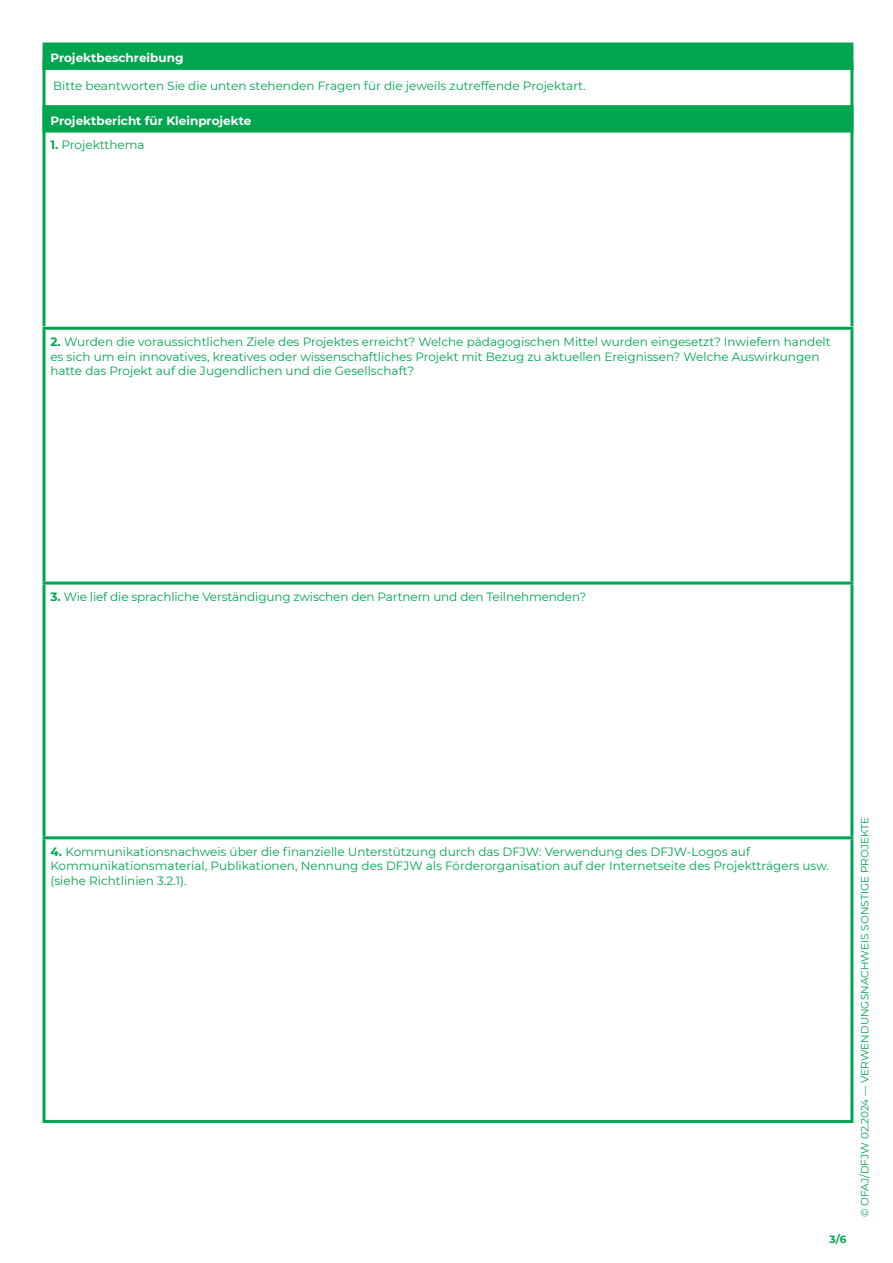
<style>
.page{position:relative;width:893px;height:1263px;background:#fff}
.page>*{position:absolute;margin:0;border:0;box-sizing:border-box;transform-origin:0 0}
.t1{font:12px/14.4px "Montserrat";color:#00a54f}
.t2{font:12px "Montserrat";color:#00a650}
.t3{font:700 12px "Montserrat";color:#fff}
.t4{font:10.5px "Montserrat";color:#00a54f}
.t5{font:700 10.5px "Montserrat";color:#00a54f}
.s1{font-weight:700}
.s2{font-style:inherit}
</style>
<div class="page">
<svg style="left:46px;top:46px;width:804px;height:84px;fill:#00a54f"></svg>
<hr style="left:43px;top:43px;width:810px;height:3px;background:#00a54f">
<hr style="left:43px;top:46px;width:3px;height:21px;background:#00a54f">
<hr style="left:850px;top:46px;width:3px;height:21px;background:#00a54f">
<hr style="left:43px;top:105px;width:810px;height:3px;background:#00a54f">
<svg style="left:42px;top:59px;width:4px;height:267px"></svg>
<svg style="left:850px;top:61px;width:4px;height:265px"></svg>
<hr style="left:43px;top:330px;width:3px;height:251px;background:#00a54f">
<hr style="left:850px;top:330px;width:3px;height:251px;background:#00a54f">
<hr style="left:43px;top:584px;width:3px;height:252px;background:#00a54f">
<hr style="left:850px;top:584px;width:3px;height:252px;background:#00a54f">
<hr style="left:43px;top:839px;width:3px;height:281px;background:#00a54f">
<hr style="left:850px;top:839px;width:3px;height:281px;background:#00a54f">
<hr style="left:43px;top:67px;width:810px;height:3px;background:#00a54f">
<hr style="left:43px;top:130px;width:810px;height:3px;background:#00a54f">
<hr style="left:43px;top:327px;width:810px;height:3px;background:#00a54f">
<hr style="left:43px;top:581px;width:810px;height:3px;background:#00a54f">
<hr style="left:43px;top:836px;width:810px;height:3px;background:#00a54f">
<hr style="left:43px;top:1120px;width:810px;height:3px;background:#00a54f">
<p class="t3" style="left:50px;top:49px;width:135px">Projektbeschreibung</p>
<p class="t2" style="left:53px;top:78px;width:534px">Bitte beantworten Sie die unten stehenden Fragen für die jeweils zutreffende Projektart.</p>
<p class="t3" style="left:50px;top:112px;width:202px">Projektbericht für Kleinprojekte</p>
<p class="t1" style="left:50px;top:137px;width:96px"><span class="s1">1.</span> Projektthema</p>
<p class="t1" style="left:50px;top:334px;width:782px"><span class="s1">2.</span> Wurden die voraussichtlichen Ziele des Projektes erreicht? Welche pädagogischen Mittel wurden eingesetzt? Inwiefern handelt es sich um ein innovatives, kreatives oder wissenschaftliches Projekt mit Bezug zu aktuellen Ereignissen? Welche Auswirkungen hatte das Projekt auf die Jugendlichen und die Gesellschaft?</p>
<p class="t1" style="left:50px;top:589px;width:537px"><span class="s1">3.</span> Wie lief die sprachliche Verständigung zwischen den Partnern und den Teilnehmenden?</p>
<p class="t1" style="left:50px;top:844px;width:780px"><span class="s1">4.</span> Kommunikationsnachweis über die finanzielle Unterstützung durch das DFJW: Verwendung des DFJW-Logos auf<br>Kommunikationsmaterial, Publikationen, Nennung des DFJW als Förderorganisation auf der Internetseite des Projektträgers usw. (siehe Richtlinien 3.2.1).</p>
<p class="t5" style="left:830px;top:1233px;width:19px">3<span class="s2">/</span>6</p>
<p class="t4" style="left:858px;top:1217px;width:402px;rotate:-90deg">© OFAJ/DFJW <span class="s2">02.2024</span> — VERWENDUNGSNACHWEIS SONSTIGE PROJEKTE</p>
</div>
